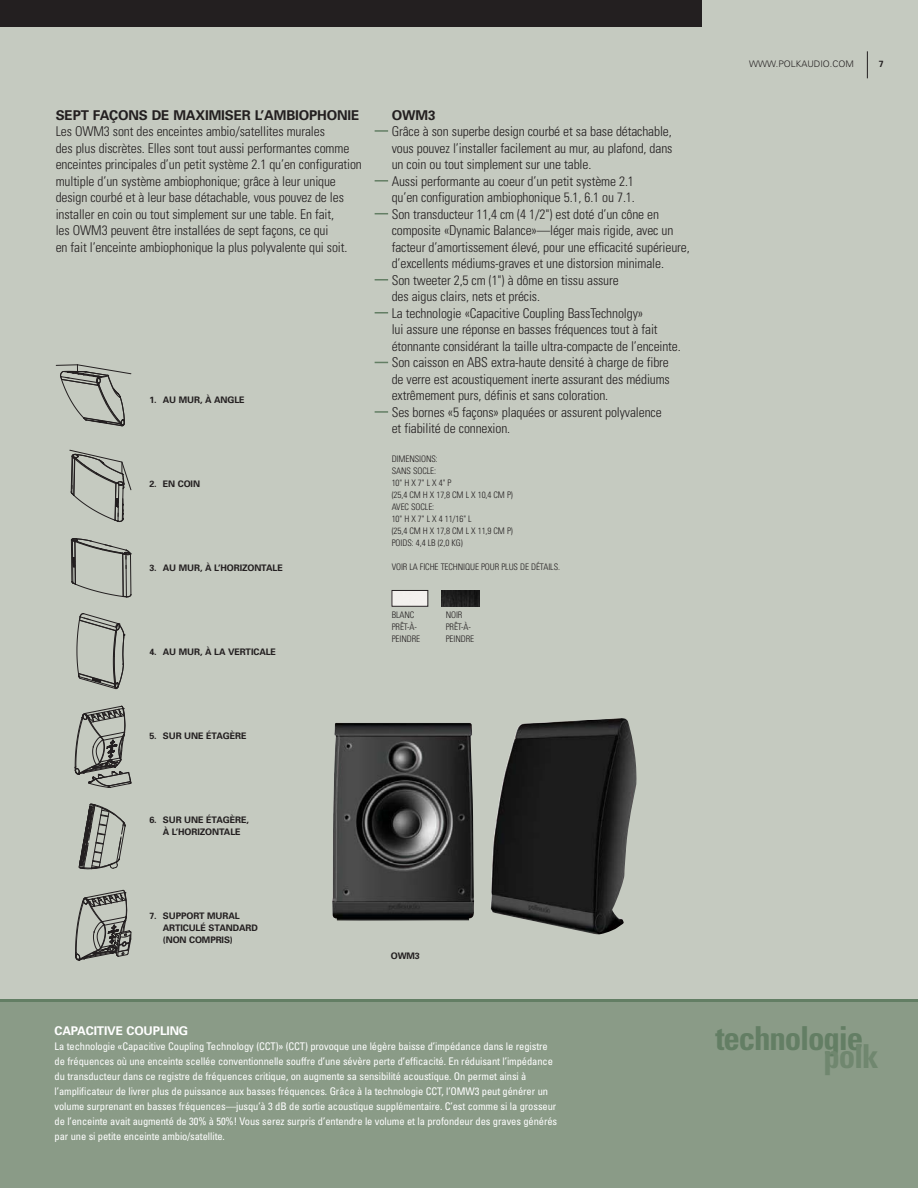
<style>
.page{position:relative;width:918px;height:1188px;background:#fff}
.page>*{position:absolute;margin:0;border:0;box-sizing:border-box;transform-origin:0 0}
.t1{font:700 condensed 33px "Univers";letter-spacing:-.035em;color:#637e64}
.t2{font:700 condensed 33px "Univers";color:#70876f}
.t3{font:300 condensed 13.5px/16.5px "Univers";letter-spacing:-.01em;color:#231f20}
.t4{font:700 13.5px "Univers";letter-spacing:-.01em;color:#231f20}
.t5{font:700 12px "Univers";letter-spacing:-.01em;color:#fff}
.t6{font:condensed 10.5px/15px "Univers";letter-spacing:-.01em;color:#fff}
.t7{font:300 condensed 9px/12px "Univers";letter-spacing:-.01em;color:#231f20}
.t8{font:700 9px/12px "Univers";letter-spacing:-.01em;color:#231f20;text-align:center}
.t9{font:300 9px "Univers";color:#231f20}
</style>
<div class="page">
<div style="left:1px;top:0;width:917px;height:1008px;background:#c5cac0"></div>
<div style="left:0;top:999px;width:918px;height:189px;background:#8a9b87"></div>
<div style="left:0;top:0;width:702px;height:27px;background:#231f20"></div>
<svg style="left:867px;top:51px;width:1px;height:27px"></svg>
<svg style="left:375px;top:130px;width:13px;height:2px"></svg>
<svg style="left:375px;top:180px;width:13px;height:2px"></svg>
<svg style="left:375px;top:312px;width:13px;height:2px"></svg>
<svg style="left:375px;top:362px;width:13px;height:1px"></svg>
<svg style="left:375px;top:411px;width:13px;height:2px"></svg>
<svg style="left:375px;top:279px;width:13px;height:2px"></svg>
<svg style="left:375px;top:213px;width:13px;height:1px"></svg>
<img style="left:442px;top:590px;width:37px;height:16px">
<img style="left:394px;top:592px;width:32px;height:12px">
<div style="left:392px;top:590px;width:36px;height:16px;border:1px solid #231f20"></div>
<img style="left:332px;top:718px;width:305px;height:217px">
<svg style="left:76px;top:613px;width:49px;height:77px"></svg>
<svg style="left:71px;top:538px;width:61px;height:60px"></svg>
<svg style="left:55px;top:364px;width:77px;height:63px"></svg>
<svg style="left:69px;top:449px;width:63px;height:73px"></svg>
<svg style="left:74px;top:705px;width:58px;height:83px"></svg>
<svg style="left:75px;top:803px;width:57px;height:158px"></svg>
<p class="t4" style="left:56px;top:110px;width:305px">SEPT FAÇONS DE MAXIMISER L’AMBIOPHONIE</p>
<p class="t3" style="left:56px;top:124px;width:308px">Les OWM3 sont des enceintes ambio/satellites murales<br>des plus discrètes. Elles sont tout aussi performantes comme enceintes principales d’un petit système 2.1 qu’en configuration multiple d’un système ambiophonique; grâce à leur unique design courbé et à leur base détachable, vous pouvez de les installer en coin ou tout simplement sur une table. En fait,<br>les OWM3 peuvent être installées de sept façons, ce qui<br>en fait l’enceinte ambiophonique la plus polyvalente qui soit.</p>
<p class="t8" style="left:149px;top:395px;width:97px">1. AU MUR, À ANGLE</p>
<p class="t8" style="left:149px;top:479px;width:52px">2. EN COIN</p>
<p class="t8" style="left:149px;top:563px;width:135px">3. AU MUR, À L’HORIZONTALE</p>
<p class="t8" style="left:149px;top:647px;width:128px">4. AU MUR, À LA VERTICALE</p>
<p class="t8" style="left:149px;top:731px;width:99px">5. SUR UNE ÉTAGÈRE</p>
<p class="t8" style="left:149px;top:815px;width:101px">6. SUR UNE ÉTAGÈRE,<br>À L’HORIZONTALE</p>
<p class="t4" style="left:392px;top:110px;width:45px">OWM3</p>
<p class="t3" style="left:392px;top:124px;width:299px">Grâce à son superbe design courbé et sa base détachable, vous pouvez l’installer facilement au mur, au plafond, dans<br>un coin ou tout simplement sur une table.<br>Aussi performante au coeur d’un petit système 2.1<br>qu’en configuration ambiophonique 5.1, 6.1 ou 7.1.<br>Son transducteur 11,4 cm (4 1/2") est doté d’un cône en composite «Dynamic Balance»—léger mais rigide, avec un facteur d’amortissement élevé, pour une efficacité supérieure, d’excellents médiums-graves et une distorsion minimale.<br>Son tweeter 2,5 cm (1") à dôme en tissu assure<br>des aigus clairs, nets et précis.<br>La technologie «Capacitive Coupling BassTechnolgy»<br>lui assure une réponse en basses fréquences tout à fait étonnante considérant la taille ultra-compacte de l’enceinte.<br>Son caisson en ABS extra-haute densité à charge de fibre<br>de verre est acoustiquement inerte assurant des médiums extrêmement purs, définis et sans coloration.<br>Ses bornes «5 façons» plaquées or assurent polyvalence<br>et fiabilité de connexion.</p>
<p class="t7" style="left:392px;top:453px;width:123px">DIMENSIONS:<br>SANS SOCLE:<br>10"HX7"LX4"P<br>(25,4 CM H X 17,8 CM L X 10,4 CM P)<br>AVEC SOCLE:<br>10" H X 7" L X 4 11/16" L<br>(25,4 CM H X 17,8 CM L X 11,9 CM P)<br>POIDS: 4,4 LB (2,0 KG)</p>
<p class="t7" style="left:392px;top:561px;width:170px">VOIR LA FICHE TECHNIQUE POUR PLUS DE DÉTAILS.</p>
<p class="t7" style="left:392px;top:609px;width:24px">BLANC</p>
<p class="t7" style="left:446px;top:609px;width:18px">NOIR</p>
<p class="t7" style="left:392px;top:621px;width:27px">PRÊT-À-</p>
<p class="t7" style="left:446px;top:621px;width:27px">PRÊT-À-</p>
<p class="t7" style="left:392px;top:633px;width:30px">PEINDRE</p>
<p class="t7" style="left:446px;top:633px;width:30px">PEINDRE</p>
<p class="t9" style="left:749px;top:61px;width:106px">WWW.POLKAUDIO.COM</p>
<p class="t8" style="left:879px;top:59px;width:7px">7</p>
<p class="t8" style="left:163px;top:911px;width:97px;text-align:left;text-indent:-14px">7. SUPPORT MURAL<br>ARTICULÉ STANDARD (NON COMPRIS)</p>
<p class="t8" style="left:391px;top:950px;width:31px">OWM3</p>
<p class="t5" style="left:55px;top:1026px;width:135px">CAPACITIVE COUPLING</p>
<p class="t6" style="left:55px;top:1039px;width:504px">La technologie «Capacitive Coupling Technology (CCT)» (CCT) provoque une légère baisse d’impédance dans le registre de fréquences où une enceinte scellée conventionnelle souffre d’une sévère perte d’efficacité. En réduisant l’impédance du transducteur dans ce registre de fréquences critique, on augmente sa sensibilité acoustique. On permet ainsi à l’amplificateur de livrer plus de puissance aux basses fréquences. Grâce à la technologie CCT, l’OMW3 peut générer un volume surprenant en basses fréquences—jusqu’à 3 dB de sortie acoustique supplémentaire. C’est comme si la grosseur de l’enceinte avait augmenté de 30% à 50%! Vous serez surpris d’entendre le volume et la profondeur des graves générés par une si petite enceinte ambio/satellite.</p>
<h1 class="t1" style="left:716px;top:1026px;width:149px">technologie</h1>
<h1 class="t2" style="left:823px;top:1044px;width:57px">polk</h1>
</div>
